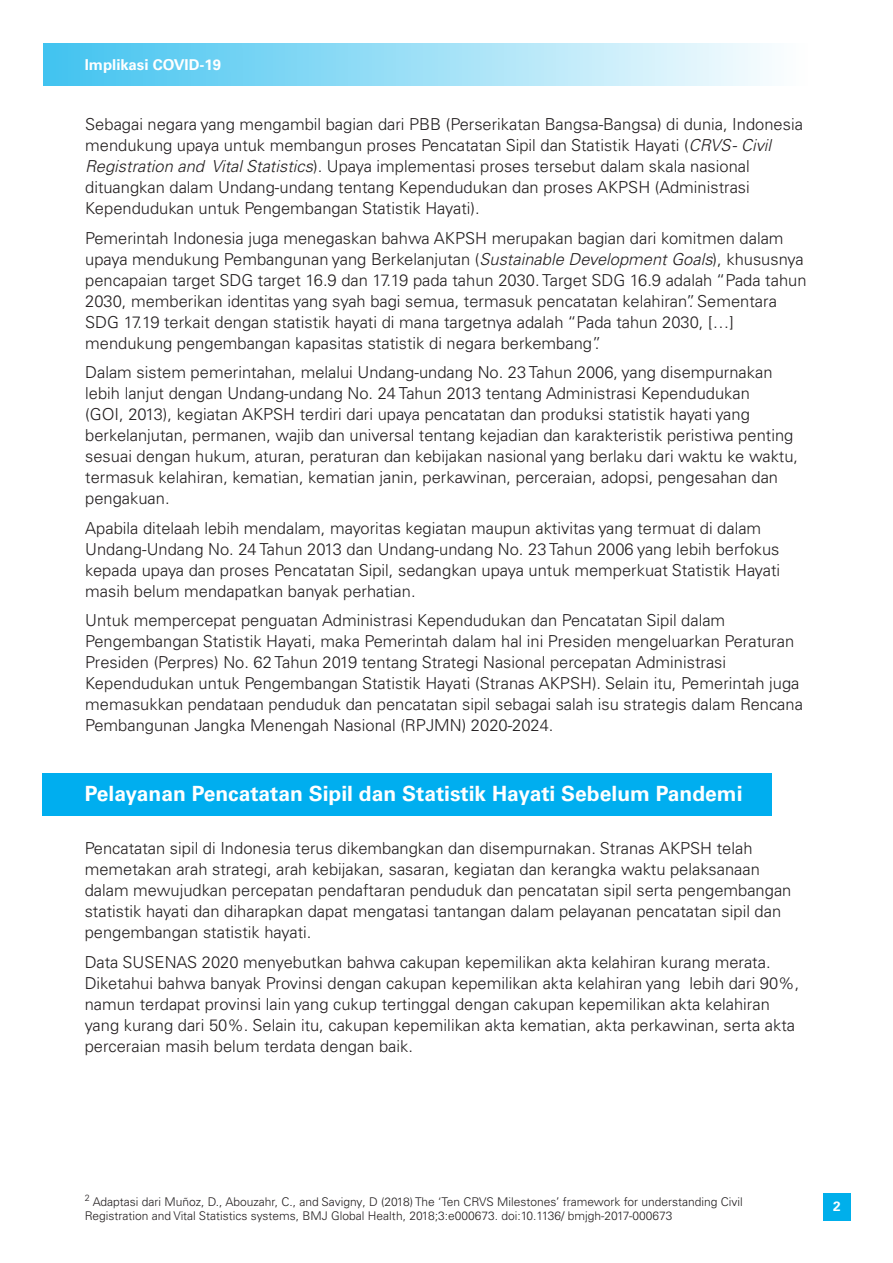
<style>
.page{position:relative;width:893px;height:1263px;background:#fff}
.page>*{position:absolute;margin:0;border:0;box-sizing:border-box;transform-origin:0 0}
.Sub_Judul{font:700 21px "Univers LT Pro 65";color:#fff}
.Isi{font:300 16.5px/21px "Univers LT Pro 45";color:#231f20}
.t1{font:700 15px "Univers LT Pro 65";color:#fff}
.t2{font:700 13.5px "Univers LT Pro 65";color:#fff}
.Isi-2{font:300 12px/14.4px "Univers LT Pro 45";color:#231f20}
.s1{font-style:italic}
</style>
<div class="page">
<div style="left:43px;top:43px;width:807px;height:42px;background:linear-gradient(to right,#41c3f0,#fff)"></div>
<div style="left:823px;top:1193px;width:27px;height:27px;background:#00afeb"></div>
<div style="left:43px;top:773px;width:729px;height:43px;background:#00aeef"></div>
<p class="t1" style="left:85px;top:56px;width:138px">Implikasi COVID-19</p>
<p class="Isi" style="left:85px;top:114px;width:719px">Sebagai negara yang mengambil bagian dari PBB (Perserikatan Bangsa-Bangsa) di dunia, Indonesia mendukung upaya untuk membangun proses Pencatatan Sipil dan Statistik Hayati (<span class="s1">CRVS - Civil Registration and Vital Statistics</span>). Upaya implementasi proses tersebut dalam skala nasional dituangkan dalam Undang-undang tentang Kependudukan dan proses AKPSH (Administrasi Kependudukan untuk Pengembangan Statistik Hayati).</p>
<p class="Isi" style="left:85px;top:227px;width:723px">Pemerintah Indonesia juga menegaskan bahwa AKPSH merupakan bagian dari komitmen dalam upaya mendukung Pembangunan yang Berkelanjutan (<span class="s1">Sustainable Development Goals</span>), khususnya pencapaian target SDG target 16.9 dan 17.19 pada tahun 2030. Target SDG 16.9 adalah “Pada tahun 2030, memberikan identitas yang syah bagi semua, termasuk pencatatan kelahiran”. Sementara SDG 17.19 terkait dengan statistik hayati di mana targetnya adalah “Pada tahun 2030, […] mendukung pengembangan kapasitas statistik di negara berkembang”.</p>
<p class="Isi" style="left:85px;top:362px;width:714px">Dalam sistem pemerintahan, melalui Undang-undang No. 23 Tahun 2006, yang disempurnakan lebih lanjut dengan Undang-undang No. 24 Tahun 2013 tentang Administrasi Kependudukan<br>(GOI, 2013), kegiatan AKPSH terdiri dari upaya pencatatan dan produksi statistik hayati yang berkelanjutan, permanen, wajib dan universal tentang kejadian dan karakteristik peristiwa penting sesuai dengan hukum, aturan, peraturan dan kebijakan nasional yang berlaku dari waktu ke waktu, termasuk kelahiran, kematian, kematian janin, perkawinan, perceraian, adopsi, pengesahan dan pengakuan.</p>
<p class="Isi" style="left:85px;top:517px;width:696px">Apabila ditelaah lebih mendalam, mayoritas kegiatan maupun aktivitas yang termuat di dalam Undang-Undang No. 24 Tahun 2013 dan Undang-undang No. 23 Tahun 2006 yang lebih berfokus kepada upaya dan proses Pencatatan Sipil, sedangkan upaya untuk memperkuat Statistik Hayati masih belum mendapatkan banyak perhatian.</p>
<p class="Isi" style="left:85px;top:610px;width:719px">Untuk mempercepat penguatan Administrasi Kependudukan dan Pencatatan Sipil dalam Pengembangan Statistik Hayati, maka Pemerintah dalam hal ini Presiden mengeluarkan Peraturan Presiden (Perpres) No. 62 Tahun 2019 tentang Strategi Nasional percepatan Administrasi Kependudukan untuk Pengembangan Statistik Hayati (Stranas AKPSH). Selain itu, Pemerintah juga memasukkan pendataan penduduk dan pencatatan sipil sebagai salah isu strategis dalam Rencana Pembangunan Jangka Menengah Nasional (RPJMN) 2020-2024.</p>
<p class="Sub_Judul" style="left:85px;top:781px;width:659px">Pelayanan Pencatatan Sipil dan Statistik Hayati Sebelum Pandemi</p>
<p class="Isi" style="left:85px;top:838px;width:708px">Pencatatan sipil di Indonesia terus dikembangkan dan disempurnakan. Stranas AKPSH telah memetakan arah strategi, arah kebijakan, sasaran, kegiatan dan kerangka waktu pelaksanaan dalam mewujudkan percepatan pendaftaran penduduk dan pencatatan sipil serta pengembangan statistik hayati dan diharapkan dapat mengatasi tantangan dalam pelayanan pencatatan sipil dan pengembangan statistik hayati.</p>
<p class="Isi" style="left:85px;top:951px;width:716px">Data SUSENAS 2020 menyebutkan bahwa cakupan kepemilikan akta kelahiran kurang merata.<br>Diketahui bahwa banyak Provinsi dengan cakupan kepemilikan akta kelahiran yang lebih dari 90%, namun terdapat provinsi lain yang cukup tertinggal dengan cakupan kepemilikan akta kelahiran yang kurang dari 50%. Selain itu, cakupan kepemilikan akta kematian, akta perkawinan, serta akta perceraian masih belum terdata dengan baik.</p>
<p class="Isi-2" style="left:85px;top:1194px;width:660px"><sup>2</sup> Adaptasi dari Muñoz, D., Abouzahr, C., and Savigny, D (2018) The ‘Ten CRVS Milestones’ framework for understanding Civil<br>Registration and Vital Statistics systems, BMJ Global Health, 2018;3:e000673. doi:10.1136/ bmjgh-2017-000673</p>
<p class="t2" style="left:833px;top:1198px;width:9px">2</p>
</div>
